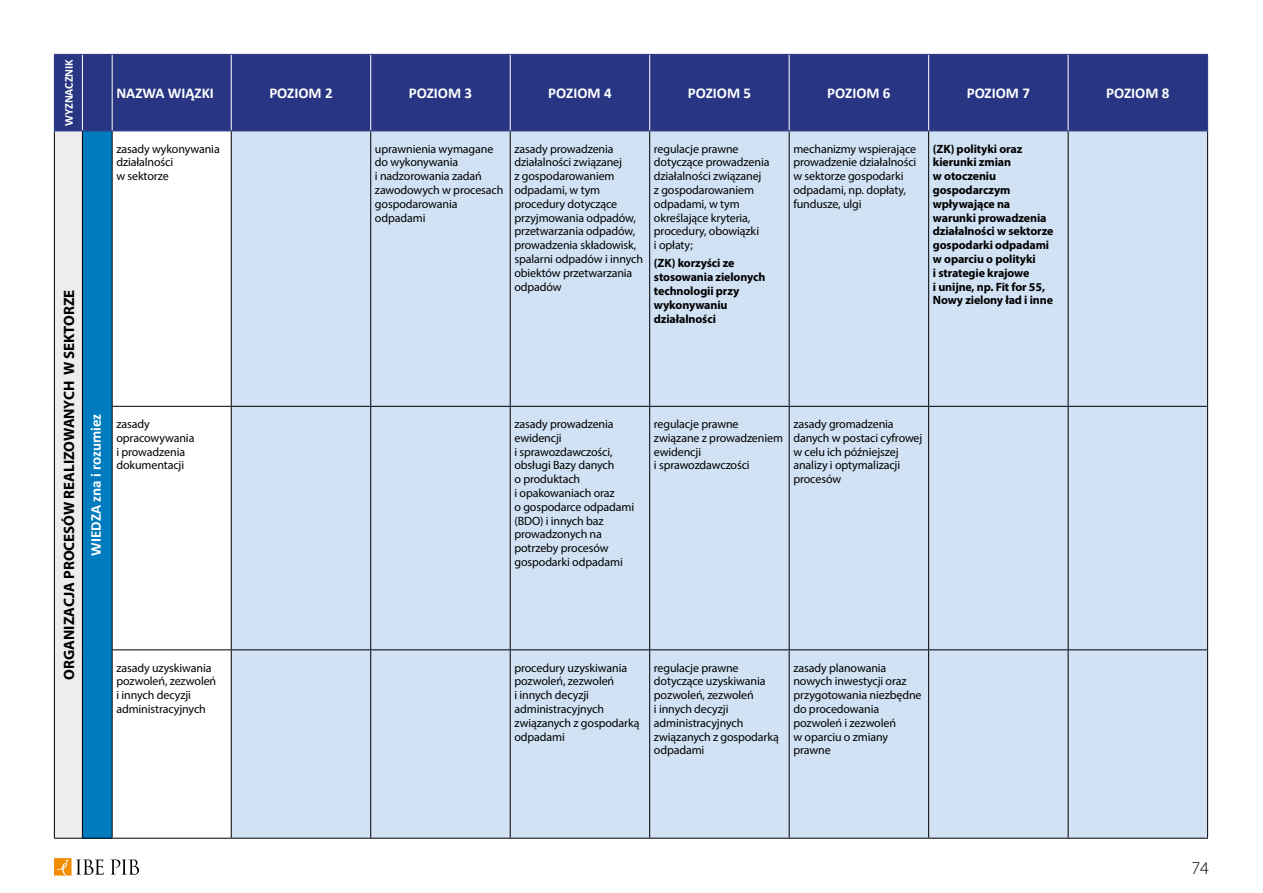
<style>
.page{position:relative;width:1263px;height:893px;background:#fff}
.page>*{position:absolute;margin:0;border:0;box-sizing:border-box;transform-origin:0 0}
.t1{font:300 18px "Myriad Pro";color:#000}
.t2{font:700 15px "Calibri";color:#fff}
.t3{font:700 15px "Myriad Pro";color:#000}
.t4{font:12px/13.8px "Myriad Pro";letter-spacing:-.01em;color:#000}
.t5{font:700 12px/13.8px "Myriad Pro";letter-spacing:-.01em;color:#000}
.t6{font:700 12px "Calibri";letter-spacing:-.01em;color:#fff}
</style>
<div class="page">
<svg style="left:110px;top:859px;width:29px;height:16px"></svg>
<svg style="left:54px;top:858px;width:50px;height:18px"></svg>
<div style="left:55px;top:55px;width:1152px;height:76px;background:#283583"></div>
<div style="left:54px;top:131px;width:28px;height:707px;background:#ededed"></div>
<div style="left:82px;top:131px;width:30px;height:707px;background:#007cbe"></div>
<svg style="left:113px;top:132px;width:118px;height:706px"></svg>
<div style="left:232px;top:132px;width:975px;height:706px;background:#d1e2f4"></div>
<hr style="left:54px;top:131px;width:1px;height:275px;background:#000">
<hr style="left:82px;top:131px;width:1px;height:275px;background:#000">
<hr style="left:112px;top:131px;width:1px;height:275px;background:#000">
<hr style="left:231px;top:131px;width:1px;height:275px;background:#000">
<hr style="left:370px;top:131px;width:1px;height:275px;background:#000">
<hr style="left:510px;top:131px;width:1px;height:275px;background:#000">
<hr style="left:649px;top:131px;width:1px;height:275px;background:#000">
<hr style="left:789px;top:131px;width:1px;height:275px;background:#000">
<hr style="left:928px;top:131px;width:1px;height:275px;background:#000">
<hr style="left:1068px;top:131px;width:1px;height:275px;background:#000">
<hr style="left:1207px;top:131px;width:1px;height:275px;background:#000">
<hr style="left:54px;top:406px;width:1px;height:244px;background:#000">
<hr style="left:82px;top:406px;width:1px;height:244px;background:#000">
<hr style="left:112px;top:406px;width:119px;height:1px;background:#000">
<hr style="left:112px;top:407px;width:1px;height:242px;background:#000">
<hr style="left:231px;top:406px;width:140px;height:1px;background:#000">
<hr style="left:231px;top:407px;width:1px;height:242px;background:#000">
<hr style="left:371px;top:406px;width:139px;height:1px;background:#000">
<hr style="left:370px;top:407px;width:1px;height:242px;background:#000">
<hr style="left:510px;top:406px;width:140px;height:1px;background:#000">
<hr style="left:510px;top:407px;width:1px;height:242px;background:#000">
<hr style="left:650px;top:406px;width:139px;height:1px;background:#000">
<hr style="left:649px;top:407px;width:1px;height:242px;background:#000">
<hr style="left:789px;top:406px;width:140px;height:1px;background:#000">
<hr style="left:789px;top:407px;width:1px;height:242px;background:#000">
<hr style="left:929px;top:406px;width:139px;height:1px;background:#000">
<hr style="left:928px;top:407px;width:1px;height:242px;background:#000">
<hr style="left:1068px;top:406px;width:140px;height:1px;background:#000">
<hr style="left:1068px;top:407px;width:1px;height:242px;background:#000">
<hr style="left:1207px;top:407px;width:1px;height:242px;background:#000">
<hr style="left:54px;top:650px;width:1px;height:188px;background:#000">
<hr style="left:82px;top:650px;width:1px;height:188px;background:#000">
<hr style="left:112px;top:649px;width:119px;height:1px;background:#000">
<hr style="left:112px;top:650px;width:1px;height:188px;background:#000">
<hr style="left:231px;top:649px;width:140px;height:1px;background:#000">
<hr style="left:231px;top:650px;width:1px;height:188px;background:#000">
<hr style="left:371px;top:649px;width:139px;height:1px;background:#000">
<hr style="left:370px;top:650px;width:1px;height:188px;background:#000">
<hr style="left:510px;top:649px;width:140px;height:1px;background:#000">
<hr style="left:510px;top:650px;width:1px;height:188px;background:#000">
<hr style="left:650px;top:649px;width:139px;height:1px;background:#000">
<hr style="left:649px;top:650px;width:1px;height:188px;background:#000">
<hr style="left:789px;top:649px;width:140px;height:1px;background:#000">
<hr style="left:789px;top:650px;width:1px;height:188px;background:#000">
<hr style="left:929px;top:649px;width:139px;height:1px;background:#000">
<hr style="left:928px;top:650px;width:1px;height:188px;background:#000">
<hr style="left:1068px;top:649px;width:140px;height:1px;background:#000">
<hr style="left:1068px;top:650px;width:1px;height:188px;background:#000">
<hr style="left:1207px;top:650px;width:1px;height:188px;background:#000">
<svg style="left:54px;top:838px;width:28px;height:1px"></svg>
<hr style="left:82px;top:838px;width:30px;height:1px;background:#000">
<hr style="left:112px;top:838px;width:119px;height:1px;background:#000">
<hr style="left:231px;top:838px;width:140px;height:1px;background:#000">
<hr style="left:371px;top:838px;width:139px;height:1px;background:#000">
<hr style="left:510px;top:838px;width:140px;height:1px;background:#000">
<hr style="left:650px;top:838px;width:139px;height:1px;background:#000">
<hr style="left:789px;top:838px;width:140px;height:1px;background:#000">
<hr style="left:929px;top:838px;width:139px;height:1px;background:#000">
<hr style="left:1068px;top:838px;width:140px;height:1px;background:#000">
<hr style="left:82px;top:55px;width:1px;height:76px;background:#fff">
<hr style="left:112px;top:55px;width:1px;height:76px;background:#fff">
<hr style="left:231px;top:55px;width:1px;height:76px;background:#fff">
<hr style="left:370px;top:55px;width:1px;height:76px;background:#fff">
<hr style="left:510px;top:55px;width:1px;height:76px;background:#fff">
<hr style="left:649px;top:55px;width:1px;height:76px;background:#fff">
<hr style="left:789px;top:55px;width:1px;height:76px;background:#fff">
<hr style="left:928px;top:55px;width:1px;height:76px;background:#fff">
<hr style="left:1068px;top:55px;width:1px;height:76px;background:#fff">
<hr style="left:54px;top:55px;width:1px;height:76px;background:#283583">
<svg style="left:54px;top:54px;width:28px;height:1px"></svg>
<svg style="left:54px;top:131px;width:28px;height:1px"></svg>
<hr style="left:82px;top:54px;width:30px;height:1px;background:#283583">
<hr style="left:82px;top:131px;width:30px;height:1px;background:#283583">
<hr style="left:112px;top:54px;width:119px;height:1px;background:#283583">
<hr style="left:112px;top:131px;width:119px;height:1px;background:#283583">
<hr style="left:231px;top:54px;width:140px;height:1px;background:#283583">
<hr style="left:231px;top:131px;width:140px;height:1px;background:#283583">
<hr style="left:371px;top:54px;width:139px;height:1px;background:#283583">
<hr style="left:371px;top:131px;width:139px;height:1px;background:#283583">
<hr style="left:510px;top:54px;width:140px;height:1px;background:#283583">
<hr style="left:650px;top:54px;width:139px;height:1px;background:#283583">
<hr style="left:789px;top:54px;width:140px;height:1px;background:#283583">
<hr style="left:929px;top:54px;width:139px;height:1px;background:#283583">
<hr style="left:510px;top:131px;width:140px;height:1px;background:#283583">
<hr style="left:650px;top:131px;width:139px;height:1px;background:#283583">
<hr style="left:789px;top:131px;width:140px;height:1px;background:#283583">
<hr style="left:929px;top:131px;width:139px;height:1px;background:#283583">
<hr style="left:1068px;top:54px;width:140px;height:1px;background:#283583">
<hr style="left:1207px;top:55px;width:1px;height:76px;background:#283583">
<hr style="left:1068px;top:131px;width:140px;height:1px;background:#283583">
<p class="t6" style="left:60px;top:126px;width:68px;rotate:-90deg">WYZNACZNIK</p>
<p class="t3" style="left:59px;top:680px;width:392px;rotate:-90deg">ORGANIZACJA PROCESÓW REALIZOWANYCH W SEKTORZE</p>
<p class="t2" style="left:116px;top:83px;width:99px">NAZWA WIĄZKI</p>
<p class="t2" style="left:269px;top:83px;width:65px">POZIOM 2</p>
<p class="t2" style="left:409px;top:83px;width:65px">POZIOM 3</p>
<p class="t2" style="left:548px;top:83px;width:65px">POZIOM 4</p>
<p class="t2" style="left:688px;top:83px;width:65px">POZIOM 5</p>
<p class="t2" style="left:827px;top:83px;width:65px">POZIOM 6</p>
<p class="t2" style="left:967px;top:83px;width:65px">POZIOM 7</p>
<p class="t2" style="left:1106px;top:83px;width:65px">POZIOM 8</p>
<p class="t4" style="left:116px;top:142px;width:105px">zasady wykonywania działalności<br>w sektorze</p>
<p class="t4" style="left:375px;top:142px;width:130px">uprawnienia wymagane do wykonywania<br>i nadzorowania zadań zawodowych w procesach gospodarowania odpadami</p>
<p class="t4" style="left:514px;top:142px;width:130px">zasady prowadzenia działalności związanej<br>z gospodarowaniem odpadami, w tym procedury dotyczące przyjmowania odpadów, przetwarzania odpadów, prowadzenia składowisk, spalarni odpadów i innych obiektów przetwarzania odpadów</p>
<p class="t4" style="left:654px;top:142px;width:117px">regulacje prawne dotyczące prowadzenia działalności związanej z gospodarowaniem odpadami, w tym określające kryteria, procedury, obowiązki<br>i opłaty;</p>
<p class="t5" style="left:654px;top:256px;width:113px">(ZK) korzyści ze stosowania zielonych technologii przy wykonywaniu działalności</p>
<p class="t4" style="left:793px;top:142px;width:124px">mechanizmy wspierające prowadzenie działalności w sektorze gospodarki odpadami, np. dopłaty, fundusze, ulgi</p>
<p class="t5" style="left:933px;top:141px;width:122px">(ZK) polityki oraz kierunki zmian<br>w otoczeniu gospodarczym wpływające na warunki prowadzenia działalności w sektorze gospodarki odpadami w oparciu o polityki<br>i strategie krajowe<br>i unijne, np. Fit for 55,<br>Nowy zielony ład i inne</p>
<p class="t2" style="left:85px;top:555px;width:143px;rotate:-90deg">WIEDZA zna i rozumiez</p>
<p class="t4" style="left:116px;top:417px;width:80px">zasady opracowywania i prowadzenia dokumentacji</p>
<p class="t4" style="left:514px;top:417px;width:121px">zasady prowadzenia ewidencji<br>i sprawozdawczości, obsługi Bazy danych<br>o produktach<br>i opakowaniach oraz<br>o gospodarce odpadami (BDO) i innych baz prowadzonych na potrzeby procesów gospodarki odpadami</p>
<p class="t4" style="left:654px;top:417px;width:131px">regulacje prawne związane z prowadzeniem ewidencji<br>i sprawozdawczości</p>
<p class="t4" style="left:793px;top:417px;width:131px">zasady gromadzenia danych w postaci cyfrowej w celu ich późniejszej analizy i optymalizacji procesów</p>
<p class="t4" style="left:116px;top:660px;width:101px">zasady uzyskiwania pozwoleń, zezwoleń i innych decyzji administracyjnych</p>
<p class="t4" style="left:514px;top:660px;width:127px">procedury uzyskiwania pozwoleń, zezwoleń<br>i innych decyzji administracyjnych związanych z gospodarką odpadami</p>
<p class="t4" style="left:654px;top:660px;width:127px">regulacje prawne dotyczące uzyskiwania pozwoleń, zezwoleń<br>i innych decyzji administracyjnych związanych z gospodarką odpadami</p>
<p class="t4" style="left:793px;top:660px;width:130px">zasady planowania nowych inwestycji oraz przygotowania niezbędne do procedowania pozwoleń i zezwoleń<br>w oparciu o zmiany prawne</p>
<h1 class="t1" style="left:1191px;top:857px;width:19px">74</h1>
</div>
